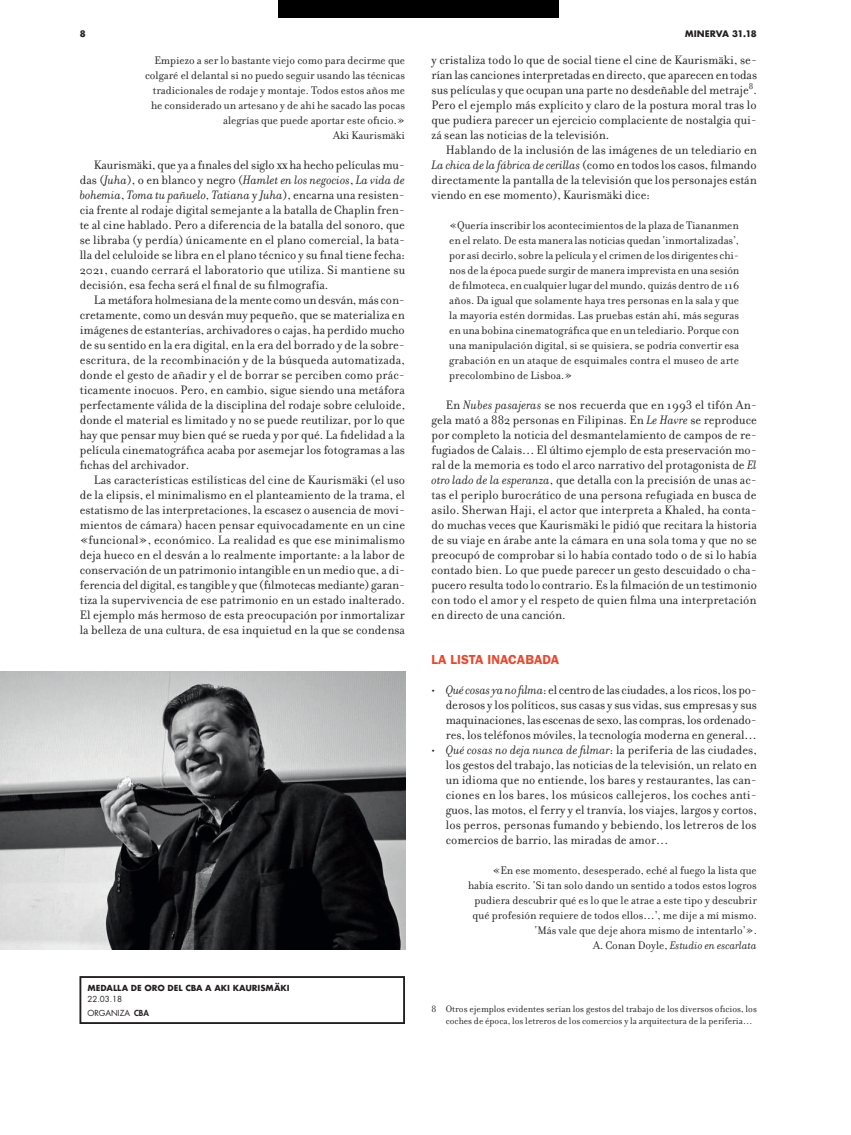
<style>
.page{position:relative;width:851px;height:1135px;background:#fff}
.page>*{position:absolute;margin:0;border:0;box-sizing:border-box;transform-origin:0 0}
.t1{font:13.12px/15px "Filosofia";color:#231f20;text-align:justify}
.t2{font:600 13.12px "ITC Franklin Gothic Std";color:#ed472b}
.t3{font:11.88px/15px "Filosofia";color:#231f20;text-align:right}
.t4{font:10px/12px "Filosofia";color:#231f20}
.t5{font:700 8.75px "Futura";letter-spacing:-.015em;color:#231f20}
.t6{font:700 8.12px "Futura";letter-spacing:-.005em;color:#231f20}
.t7{font:8.12px/13.8px "Futura";letter-spacing:-.005em;color:#231f20}
.s1{font-family:"Filosofia Small Caps"}
.s2{font-style:italic}
.s3{font-weight:800}
</style>
<div class="page">
<div style="left:278px;top:0;width:280px;height:18px;background:#000"></div>
<img style="left:0;top:671px;width:405px;height:279px">
<div style="left:79px;top:976px;width:326px;height:48px;border:2px solid #231f20"></div>
<p class="t5" style="left:80px;top:28px;width:7px">8</p>
<p class="t5" style="left:685px;top:28px;width:73px">MINERVA 31.18</p>
<p class="t3" style="left:145px;top:53px;width:261px">Empiezo a ser lo bastante viejo como para decirme que colgaré el delantal si no puedo seguir usando las técnicas tradicionales de rodaje y montaje. Todos estos años me he considerado un artesano y de ahí he sacado las pocas alegrías que puede aportar este oficio.»<br>Aki Kaurismäki</p>
<p class="t1" style="left:80px;top:157px;width:327px;text-indent:14px">Kaurismäki, que ya a finales del siglo <span class="s1">xx</span> ha hecho películas mu&shy;das (<span class="s2">Juha</span>), o en blanco y negro (<span class="s2">Hamlet en los negocios</span>, <span class="s2">La vida de bohemia</span>, <span class="s2">Toma tu pañuelo, Tatiana</span> y <span class="s2">Juha</span>), encarna una resisten&shy;cia frente al rodaje digital semejante a la batalla de Chaplin fren&shy;te al cine hablado. Pero a diferencia de la batalla del sonoro, que se libraba (y perdía) únicamente en el plano comercial, la bata&shy;lla del celuloide se libra en el plano técnico y su final tiene fecha:<br>2021, cuando cerrará el laboratorio que utiliza. Si mantiene su decisión, esa fecha será el final de su filmografía.</p>
<p class="t1" style="left:80px;top:292px;width:327px;text-indent:14px">La metáfora holmesiana de la mente como un desván, más con&shy;cretamente, como un desván muy pequeño, que se materializa en imágenes de estanterías, archivadores o cajas, ha perdido mucho de su sentido en la era digital, en la era del borrado y de la sobre&shy;escritura, de la recombinación y de la búsqueda automatizada, donde el gesto de añadir y el de borrar se perciben como prác&shy;ticamente inocuos. Pero, en cambio, sigue siendo una metáfora perfectamente válida de la disciplina del rodaje sobre celuloide, donde el material es limitado y no se puede reutilizar, por lo que hay que pensar muy bien qué se rueda y por qué. La fidelidad a la película cinematográfica acaba por asemejar los fotogramas a las fichas del archivador.</p>
<p class="t1" style="left:80px;top:472px;width:327px;text-indent:14px">Las características estilísticas del cine de Kaurismäki (el uso de la elipsis, el minimalismo en el planteamiento de la trama, el estatismo de las interpretaciones, la escasez o ausencia de movi&shy;mientos de cámara) hacen pensar equivocadamente en un cine «funcional», económico. La realidad es que ese minimalismo deja hueco en el desván a lo realmente importante: a la labor de conservación de un patrimonio intangible en un medio que, a di&shy;ferencia del digital, es tangible y que (filmotecas mediante) garan&shy;tiza la supervivencia de ese patrimonio en un estado inalterado.<br>El ejemplo más hermoso de esta preocupación por inmortalizar la belleza de una cultura, de esa inquietud en la que se condensa</p>
<p class="t1" style="left:431px;top:52px;width:327px">y cristaliza todo lo que de social tiene el cine de Kaurismäki, se&shy;rían las canciones interpretadas en directo, que aparecen en todas sus películas y que ocupan una parte no desdeñable del metraje<sup>8</sup>.<br>Pero el ejemplo más explícito y claro de la postura moral tras lo que pudiera parecer un ejercicio complaciente de nostalgia qui&shy;zá sean las noticias de la televisión.</p>
<p class="t1" style="left:431px;top:142px;width:327px;text-indent:14px">Hablando de la inclusión de las imágenes de un telediario en <span class="s2">La chica de la fábrica de cerillas</span> (como en todos los casos, filmando directamente la pantalla de la televisión que los personajes están viendo en ese momento), Kaurismäki dice:</p>
<p class="t3" style="left:449px;top:218px;width:291px;text-align:justify">«Quería inscribir los acontecimientos de la plaza de Tiananmen en el relato. De esta manera las noticias quedan ‘inmortalizadas’, por así decirlo, sobre la película y el crimen de los dirigentes chi&shy;nos de la época puede surgir de manera imprevista en una sesión de filmoteca, en cualquier lugar del mundo, quizás dentro de 116 años. Da igual que solamente haya tres personas en la sala y que la mayoría estén dormidas. Las pruebas están ahí, más seguras en una bobina cinematográfica que en un telediario. Porque con una manipulación digital, si se quisiera, se podría convertir esa grabación en un ataque de esquimales contra el museo de arte precolombino de Lisboa.»</p>
<p class="t1" style="left:431px;top:397px;width:327px;text-indent:14px">En <span class="s2">Nubes pasajeras</span> se nos recuerda que en 1993 el tifón An&shy;gela mató a 882 personas en Filipinas. En <span class="s2">Le Havre</span> se reproduce por completo la noticia del desmantelamiento de campos de re&shy;fugiados de Calais… El último ejemplo de esta preservación mo&shy;ral de la memoria es todo el arco narrativo del protagonista de <span class="s2">El otro lado de la esperanza</span>, que detalla con la precisión de unas ac&shy;tas el periplo burocrático de una persona refugiada en busca de asilo. Sherwan Haji, el actor que interpreta a Khaled, ha conta&shy;do muchas veces que Kaurismäki le pidió que recitara la historia de su viaje en árabe ante la cámara en una sola toma y que no se preocupó de comprobar si lo había contado todo o de si lo había contado bien. Lo que puede parecer un gesto descuidado o cha&shy;pucero resulta todo lo contrario. Es la filmación de un testimonio con todo el amor y el respeto de quien filma una interpretación en directo de una canción.</p>
<p class="t2" style="left:431px;top:652px;width:95px">LA LISTA INACABADA</p>
<p class="t1" style="left:446px;top:682px;width:313px;text-indent:-14px">• <span class="s2">Qué cosas ya no filma</span>: el centro de las ciudades, a los ricos, los po&shy;derosos y los políticos, sus casas y sus vidas, sus empresas y sus maquinaciones, las escenas de sexo, las compras, los ordenado&shy;res, los teléfonos móviles, la tecnología moderna en general…</p>
<p class="t1" style="left:446px;top:742px;width:313px;text-indent:-14px">• <span class="s2">Qué cosas no deja nunca de filmar</span>: la periferia de las ciudades, los gestos del trabajo, las noticias de la televisión, un relato en un idioma que no entiende, los bares y restaurantes, las can&shy;ciones en los bares, los músicos callejeros, los coches anti&shy;guos, las motos, el ferry y el tranvía, los viajes, largos y cortos, los perros, personas fumando y bebiendo, los letreros de los comercios de barrio, las miradas de amor…</p>
<p class="t3" style="left:468px;top:863px;width:290px">«En ese momento, desesperado, eché al fuego la lista que había escrito. ‘Si tan solo dando un sentido a todos estos logros pudiera descubrir qué es lo que le atrae a este tipo y descubrir qué profesión requiere de todos ellos…’, me dije a mí mismo. ‘Más vale que deje ahora mismo de intentarlo’».<br>A. Conan Doyle, <span class="s2">Estudio en escarlata</span></p>
<p class="t6" style="left:88px;top:982px;width:204px">MEDALLA DE ORO DEL CBA A AKI KAURISMÄKI</p>
<p class="t7" style="left:88px;top:992px;width:63px">22.03.18<br>ORGANIZA <span class="s3">CBA</span></p>
<p class="t4" style="left:446px;top:1003px;width:313px;text-indent:-14px">8 Otros ejemplos evidentes serían los gestos del trabajo de los diversos oficios, los coches de época, los letreros de los comercios y la arquitectura de la periferia…</p>
</div>
